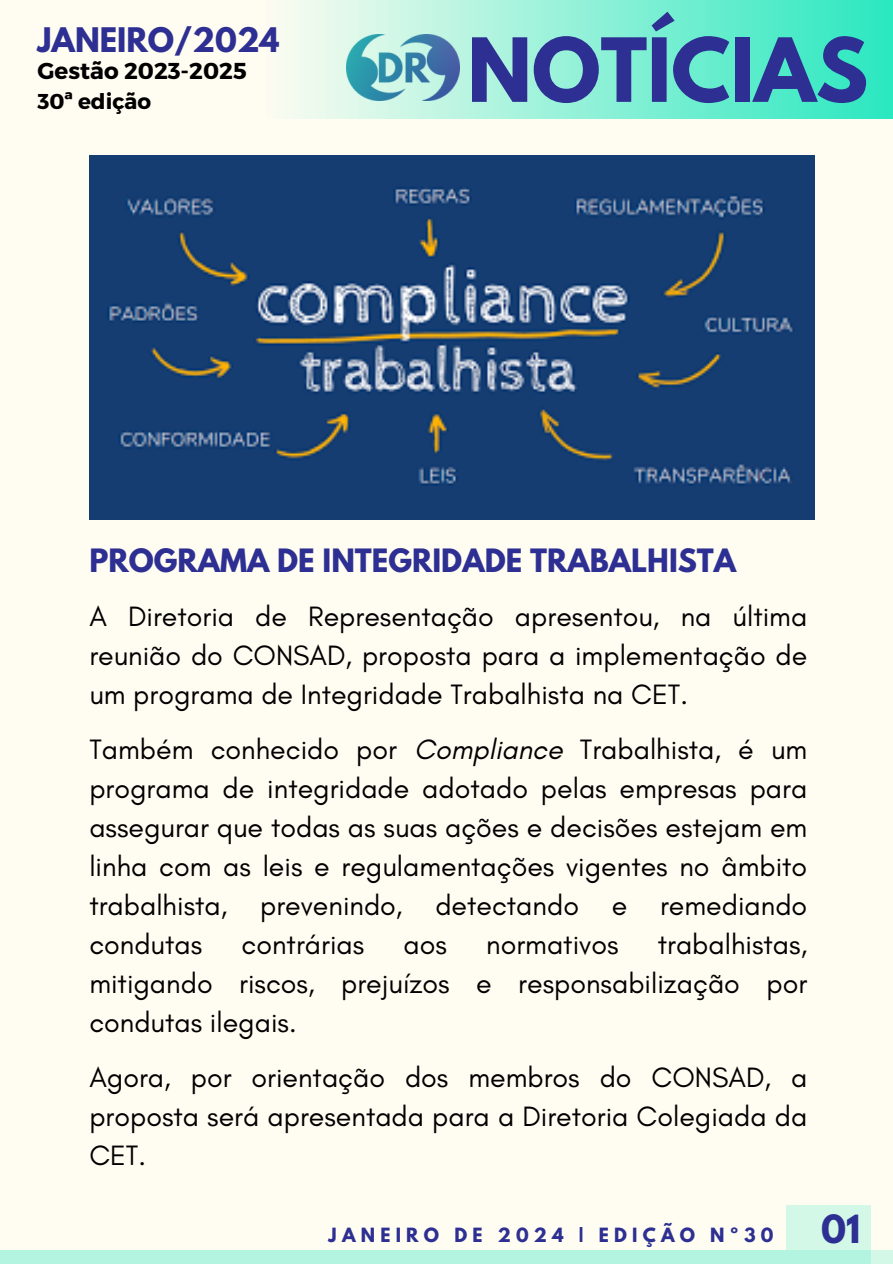
<style>
.page{position:relative;width:893px;height:1264px;background:#fff}
.page>*{position:absolute;margin:0;border:0;box-sizing:border-box;transform-origin:0 0}
.t1{font:700 78.3px "League Spartan";color:#2d2f92}
.t2{font:700 34.5px "League Spartan";color:#2d2f92}
.t3{font:700 30px "League Spartan";color:#2d2f92}
.t4{font:28.5px/39px "Glacial Indifference";color:#000;text-align:justify}
.t5{font:700 28.5px "League Spartan";color:#2d2f92}
.t6{font:700 22.95px "Montserrat";color:#000}
.t7{font:700 21.45px "Montserrat";color:#000}
.t8{font:700 17.4px "League Spartan";letter-spacing:.3em;color:#2d2f92}
.s1{font-style:italic}
</style>
<div class="page">
<div style="left:0;top:0;width:892px;height:1263px;background:#fffcf2"></div>
<div style="left:265px;top:0;width:627px;height:119px;background:linear-gradient(to right,#fdfbf1,#2ae8c0)"></div>
<img style="left:346px;top:34px;width:114px;height:67px">
<div style="left:0;top:1250px;width:892px;height:13px;background:#d4f8e8"></div>
<div style="left:0;top:1250px;width:871px;height:13px;background:#b2f4e0"></div>
<div style="left:786px;top:1205px;width:85px;height:45px;background:#d4f8e8"></div>
<img style="left:89px;top:156px;width:725px;height:363px">
<h2 class="t3" style="left:37px;top:25px;width:244px">JANEIRO/2024</h2>
<h3 class="t6" style="left:37px;top:56px;width:211px">Gestão 2023-2025</h3>
<h3 class="t7" style="left:37px;top:88px;width:115px">30ª edição</h3>
<p class="t1" style="left:467px;top:31px;width:402px">NOTÍCIAS</p>
<h3 class="t5" style="left:89px;top:546px;width:648px">PROGRAMA DE INTEGRIDADE TRABALHISTA</h3>
<p class="t4" style="left:89px;top:596px;width:719px">A Diretoria de Representação apresentou, na última reunião do CONSAD, proposta para a implementação de um programa de Integridade Trabalhista na CET.</p>
<h1 class="t4" style="left:89px;top:729px;width:719px">Também conhecido por <span class="s1">Compliance</span> Trabalhista, é um programa de integridade adotado pelas empresas para assegurar que todas as suas ações e decisões estejam em linha com as leis e regulamentações vigentes no âmbito trabalhista, prevenindo, detectando e remediando condutas</h1>
<h1 class="t4" style="left:89px;top:924px;width:719px;text-indent:568px">trabalhistas, mitigando riscos, prejuízos e responsabilização por condutas ilegais.</h1>
<h4 class="t4" style="left:89px;top:1057px;width:719px">Agora, por orientação dos membros do CONSAD, a proposta será apresentada para a Diretoria Colegiada da CET.</h4>
<h1 class="t4" style="left:241px;top:924px;width:124px">contrárias</h1>
<h1 class="t4" style="left:403px;top:924px;width:45px">aos</h1>
<h1 class="t4" style="left:486px;top:924px;width:134px">normativos</h1>
<p class="t8" style="left:328px;top:1226px;width:446px">JANEIRO DE 2024 | EDIÇÃO Nº30</p>
<h3 class="t2" style="left:821px;top:1211px;width:41px">01</h3>
</div>
